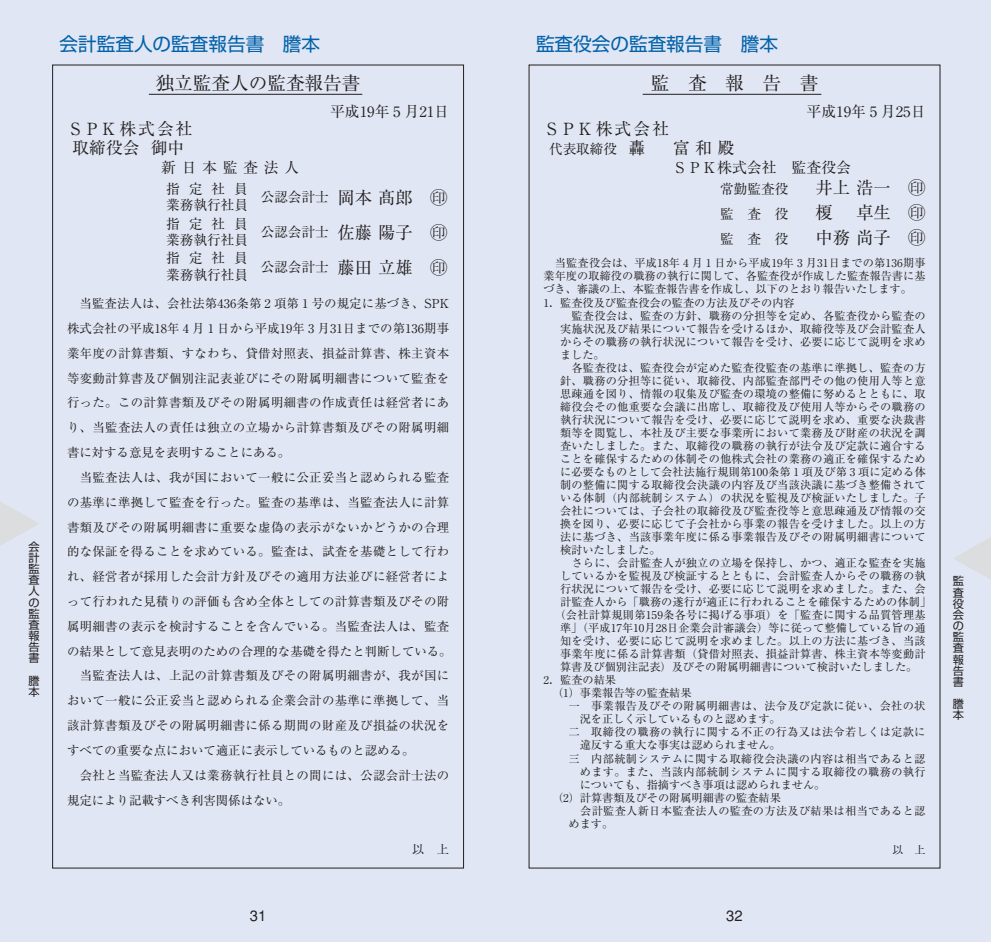
<style>
.page{position:relative;width:991px;height:942px;background:#fff}
.page>*{position:absolute;margin:0;border:0;box-sizing:border-box;transform-origin:0 0}
.t1{font:18.55px "Shin Go";color:#0161aa}
.t2{font:18.55px "Ryumin";color:#231f20}
.t3{font:16.8px/18.6px "Ryumin";color:#231f20;text-align:center}
.t4{font:16.8px "Ryumin";letter-spacing:.125em;color:#231f20}
.t5{font:14.88px "Ryumin";color:#231f20}
.t6{font:14.88px "Ryumin";letter-spacing:.375em;color:#231f20}
.t7{font:500 14.88px "Gothic BBB";color:#231f20}
.t8{font:13.65px/16.1px "Ryumin";color:#231f20}
.t9{font:12.42px/24.8px "Ryumin";letter-spacing:.025em;color:#231f20;text-align:justify}
.t10{font:12.42px "Ryumin";color:#231f20}
.t11{font:11.2px/13px "Ryumin";letter-spacing:.025em;color:#231f20;text-align:justify}
.t12{font:11.2px/13px "Ryumin";letter-spacing:.005em;color:#231f20}
.t13{font:11.2px "Ryumin";color:#231f20}
.t14{font:11.2px/11.2px "Shin Go";color:#231f20;text-align:justify}
.s1{font-size:16.8px}
.s2{font-size:17.32px}
.s3{font-family:"BLS Gaiji ST Rmr";font-size:17.32px}
</style>
<div class="page">
<div style="left:0;top:0;width:990px;height:942px;background:#e0e6f3"></div>
<svg style="left:953px;top:538px;width:37px;height:41px"></svg>
<svg style="left:0;top:502px;width:39px;height:44px"></svg>
<hr style="left:642px;top:94px;width:179px;height:1px;background:#231f20">
<hr style="left:149px;top:94px;width:213px;height:1px;background:#231f20">
<p class="t14" style="left:29px;top:542px;width:13px">会計監査人の監査報告書</p>
<p class="t14" style="left:29px;top:676px;width:13px">謄本</p>
<h1 class="t1" style="left:60px;top:37px;width:262px">会計監査人の監査報告書　謄本</h1>
<h1 class="t1" style="left:536px;top:37px;width:243px">監査役会の監査報告書　謄本</h1>
<h1 class="t2" style="left:156px;top:77px;width:206px">独立監査人の監査報告書</h1>
<h3 class="t5" style="left:330px;top:106px;width:121px">平成19年 5 月21日</h3>
<h2 class="t3" style="left:67px;top:122px;width:127px">ＳＰＫ株式会社取締役会 御中</h2>
<h3 class="t6" style="left:161px;top:162px;width:139px">新日本監査法人</h3>
<h1 class="t2" style="left:650px;top:77px;width:169px">監　査　報　告　書</h1>
<h3 class="t5" style="left:806px;top:106px;width:121px">平成19年 5 月25日</h3>
<h2 class="t4" style="left:543px;top:123px;width:127px">ＳＰＫ株式会社</h2>
<p class="t8" style="left:549px;top:142px;width:98px">代表取締役 <span class="s1">轟</span></p>
<h2 class="t4" style="left:673px;top:142px;width:63px">富和殿</h2>
<h3 class="t5" style="left:672px;top:162px;width:180px">ＳＰＫ株式会社　監査役会</h3>
<p class="t8" style="left:166px;top:183px;width:83px">指定社員業務執行社員</p>
<p class="t8" style="left:260px;top:191px;width:188px">公認会計士 <span class="s2">岡本</span><span class="s3">闍</span><span class="s2">郎　</span><span class="s3">賤</span></p>
<p class="t8" style="left:166px;top:217px;width:83px">指定社員業務執行社員</p>
<p class="t8" style="left:260px;top:225px;width:188px">公認会計士 <span class="s2">佐藤陽子　</span><span class="s3">賤</span></p>
<p class="t8" style="left:166px;top:252px;width:83px">指定社員業務執行社員</p>
<p class="t8" style="left:260px;top:260px;width:188px">公認会計士 <span class="s2">藤田立雄　</span><span class="s3">賤</span></p>
<p class="t9" style="left:67px;top:293px;width:383px;text-indent:13px">当監査法人は、会社法第436条第 2 項第 1 号の規定に基づき、SPK株式会社の平成18年 4 月 1 日から平成19年 3 月31日までの第136期事業年度の計算書類、すなわち、貸借対照表、損益計算書、株主資本等変動計算書及び個別注記表並びにその附属明細書について監査を行った。この計算書類及びその附属明細書の作成責任は経営者にあり、当監査法人の責任は独立の立場から計算書類及びその附属明細書に対する意見を表明することにある。</p>
<p class="t9" style="left:80px;top:466px;width:371px">当監査法人は、我が国において一般に公正妥当と認められる監査</p>
<p class="t9" style="left:67px;top:491px;width:383px">の基準に準拠して監査を行った。監査の基準は、当監査法人に計算</p>
<p class="t9" style="left:67px;top:516px;width:383px">書類及びその附属明細書に重要な虚偽の表示がないかどうかの合理</p>
<p class="t9" style="left:67px;top:541px;width:383px">的な保証を得ることを求めている。監査は、試査を基礎として行わ</p>
<p class="t9" style="left:67px;top:565px;width:383px">れ、経営者が採用した会計方針及びその適用方法並びに経営者によ</p>
<p class="t9" style="left:67px;top:590px;width:383px">って行われた見積りの評価も含め全体としての計算書類及びその附</p>
<p class="t9" style="left:67px;top:615px;width:383px">属明細書の表示を検討することを含んでいる。当監査法人は、監査</p>
<p class="t10" style="left:67px;top:646px;width:386px">の結果として意見表明のための合理的な基礎を得たと判断している。</p>
<p class="t9" style="left:80px;top:665px;width:371px">当監査法人は、上記の計算書類及びその附属明細書が、我が国に</p>
<p class="t9" style="left:67px;top:689px;width:383px">おいて一般に公正妥当と認められる企業会計の基準に準拠して、当</p>
<p class="t9" style="left:67px;top:714px;width:383px">該計算書類及びその附属明細書に係る期間の財産及び損益の状況を</p>
<p class="t10" style="left:67px;top:745px;width:349px">すべての重要な点において適正に表示しているものと認める。</p>
<p class="t9" style="left:80px;top:764px;width:371px">会社と当監査法人又は業務執行社員との間には、公認会計士法の</p>
<p class="t10" style="left:67px;top:795px;width:225px">規定により記載すべき利害関係はない。</p>
<p class="t9" style="left:412px;top:838px;width:39px">以　上</p>
<p class="t8" style="left:720px;top:178px;width:207px;line-height:24.8px;text-align:justify">常勤監査役　　<span class="s2">井上浩一　</span><span class="s3">賤</span>監　査　役　　<span class="s2">榎　卓生　</span><span class="s3">賤</span>監　査　役　　<span class="s2">中務尚子　</span><span class="s3">賤</span></p>
<p class="t12" style="left:543px;top:258px;width:383px;text-indent:11px">当監査役会は、平成18年 4 月 1 日から平成19年 3 月31日までの第136期事業年度の取締役の職務の執行に関して、各監査役が作成した監査報告書に基づき、審議の上、本監査報告書を作成し、以下のとおり報告いたします。<br>1．監査役及び監査役会の監査の方法及びその内容</p>
<p class="t11" style="left:560px;top:310px;width:367px;text-indent:11px">監査役会は、監査の方針、職務の分担等を定め、各監査役から監査の実施状況及び結果について報告を受けるほか、取締役等及び会計監査人からその職務の執行状況について報告を受け、必要に応じて説明を求めました。</p>
<p class="t11" style="left:560px;top:362px;width:367px;text-indent:11px">各監査役は、監査役会が定めた監査役監査の基準に準拠し、監査の方針、職務の分担等に従い、取締役、内部監査部門その他の使用人等と意思疎通を図り、情報の収集及び監査の環境の整備に努めるとともに、取締役会その他重要な会議に出席し、取締役及び使用人等からその職務の執行状況について報告を受け、必要に応じて説明を求め、重要な決裁書類等を閲覧し、本社及び主要な事業所において業務及び財産の状況を調査いたしました。また、取締役の職務の執行が法令及び定款に適合することを確保するための体制その他株式会社の業務の適正を確保するために必要なものとして会社法施行規則第100条第 1 項及び第 3 項に定める体制の整備に関する取締役会決議の内容及び当該決議に基づき整備されている体制（内部統制システム）の状況を監視及び検証いたしました。子会社については、子会社の取締役及び監査役等と意思疎通及び情報の交換を図り、必要に応じて子会社から事業の報告を受けました。以上の方法に基づき、当該事業年度に係る事業報告及びその附属明細書について検討いたしました。</p>
<p class="t11" style="left:571px;top:558px;width:355px">さらに、会計監査人が独立の立場を保持し、かつ、適正な監査を実施</p>
<p class="t11" style="left:560px;top:571px;width:367px">しているかを監視及び検証するとともに、会計監査人からその職務の執</p>
<p class="t11" style="left:560px;top:584px;width:367px">行状況について報告を受け、必要に応じて説明を求めました。また、会</p>
<p class="t12" style="left:560px;top:597px;width:372px">計監査人から「職務の遂行が適正に行われることを確保するための体制」</p>
<p class="t11" style="left:554px;top:610px;width:372px">（会社計算規則第159条各号に掲げる事項）を「監査に関する品質管理基</p>
<p class="t12" style="left:560px;top:623px;width:367px">準」（平成17年10月28日企業会計審議会）等に従って整備している旨の通</p>
<p class="t11" style="left:560px;top:636px;width:367px">知を受け、必要に応じて説明を求めました。以上の方法に基づき、当該</p>
<p class="t11" style="left:560px;top:649px;width:367px">事業年度に係る計算書類（貸借対照表、損益計算書、株主資本等変動計</p>
<p class="t13" style="left:560px;top:663px;width:359px">算書及び個別注記表）及びその附属明細書について検討いたしました。</p>
<p class="t11" style="left:543px;top:675px;width:74px">2．監査の結果</p>
<p class="t13" style="left:552px;top:689px;width:141px">（1）事業報告等の監査結果</p>
<p class="t11" style="left:568px;top:701px;width:358px">一 事業報告及びその附属明細書は、法令及び定款に従い、会社の状</p>
<p class="t13" style="left:580px;top:715px;width:202px">況を正しく示しているものと認めます。</p>
<p class="t11" style="left:568px;top:727px;width:358px">二 取締役の職務の執行に関する不正の行為又は法令若しくは定款に</p>
<p class="t13" style="left:580px;top:741px;width:202px">違反する重大な事実は認められません。</p>
<p class="t11" style="left:568px;top:753px;width:358px">三 内部統制システムに関する取締役会決議の内容は相当であると認</p>
<p class="t11" style="left:580px;top:766px;width:347px">めます。また、当該内部統制システムに関する取締役の職務の執行</p>
<p class="t13" style="left:580px;top:780px;width:247px">についても、指摘すべき事項は認められません。</p>
<p class="t13" style="left:552px;top:793px;width:230px">（2）計算書類及びその附属明細書の監査結果</p>
<p class="t11" style="left:580px;top:805px;width:347px">会計監査人新日本監査法人の監査の方法及び結果は相当であると認</p>
<p class="t11" style="left:568px;top:818px;width:46px">めます。</p>
<p class="t11" style="left:892px;top:844px;width:35px">以　上</p>
<h3 class="t7" style="left:250px;top:910px;width:18px">31</h3>
<h3 class="t7" style="left:726px;top:910px;width:18px">32</h3>
<p class="t14" style="left:952px;top:577px;width:13px">監査役会の監査報告書</p>
<p class="t14" style="left:952px;top:699px;width:13px">謄本</p>
</div>
